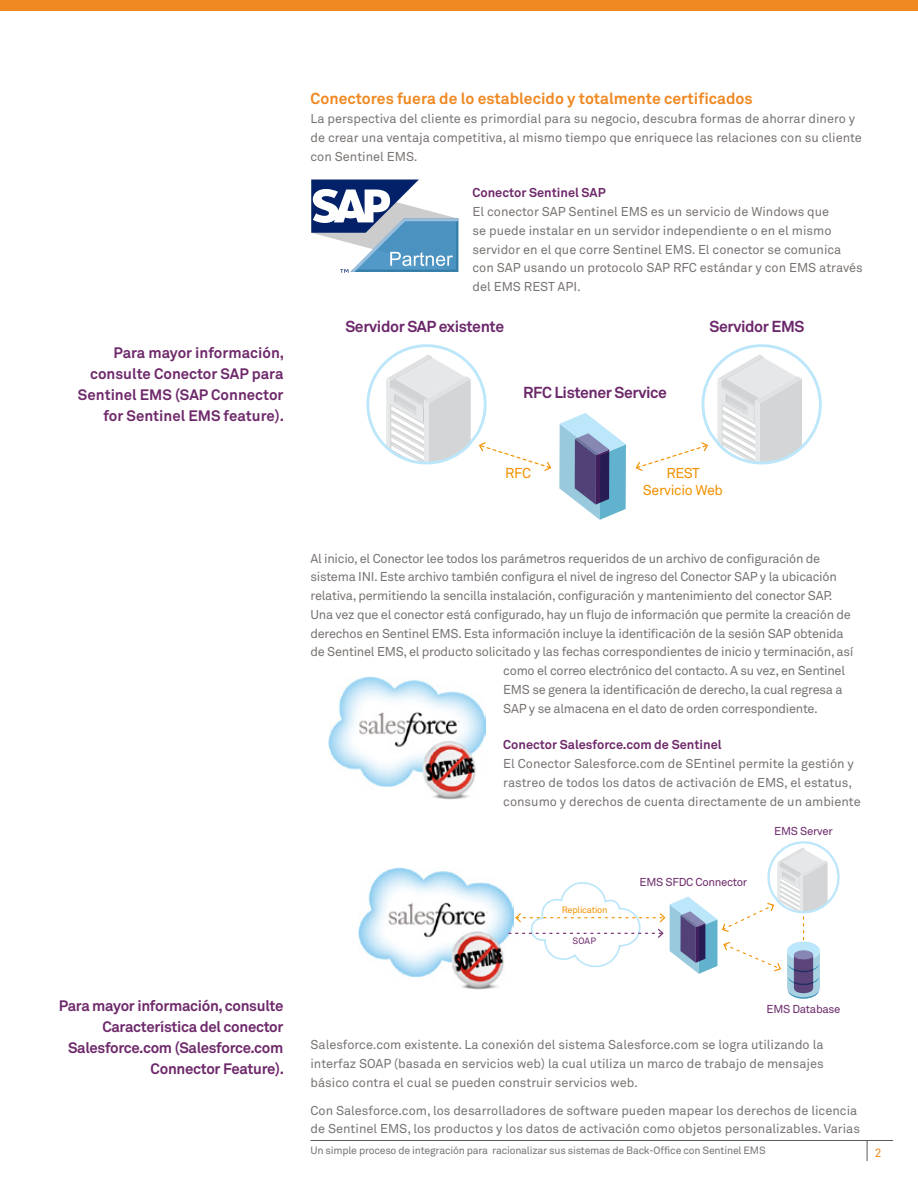
<style>
.page{position:relative;width:918px;height:1188px;background:#fff}
.page>*{position:absolute;margin:0;border:0;box-sizing:border-box;transform-origin:0 0}
.t1{font:700 15.75px "Akkurat";color:#f08821}
.t2{font:700 15.75px "Akkurat";letter-spacing:-.025em;color:#6c286b}
.t3{font:700 15px/21px "Akkurat";letter-spacing:-.02em;color:#6e296b;text-align:right}
.t4{font:700 15px/21px "Akkurat";color:#6e296b;text-align:right}
.t5{font:14.25px/17.1px "Akkurat";letter-spacing:-.025em;color:#f39100;text-align:center}
.t6{font:12.75px/18.8px "Akkurat";letter-spacing:-.01em;color:#777371}
.t7{font:700 12.75px "Akkurat";color:#6e296b}
.t8{font:12px "Akkurat";color:#f08821}
.t9{font:11.4px "Akkurat";letter-spacing:-.025em;color:#6c286b}
.t10{font:10.5px "Akkurat";letter-spacing:-.02em;color:#777371}
.t11{font:9.15px "Akkurat";letter-spacing:-.025em;color:#f39100}
.t12{font:9.15px "Akkurat";color:#6d296b}
</style>
<div class="page">
<svg style="left:867px;top:1141px;width:1px;height:20px"></svg>
<hr style="left:310px;top:1140px;width:583px;height:1px;background:#58595b">
<div style="left:0;top:0;width:918px;height:11px;background:#f08821"></div>
<svg style="left:311px;top:179px;width:147px;height:94px"></svg>
<svg style="left:559px;top:413px;width:67px;height:107px"></svg>
<svg style="left:635px;top:344px;width:187px;height:127px"></svg>
<svg style="left:366px;top:344px;width:186px;height:127px"></svg>
<img style="left:329px;top:677px;width:156px;height:123px">
<img style="left:358px;top:868px;width:151px;height:121px">
<svg style="left:509px;top:841px;width:331px;height:158px"></svg>
<p class="t4" style="left:78px;top:342px;width:208px">Para mayor información, consulte Conector SAP para<br>Sentinel EMS (SAP Connector for Sentinel EMS feature).</p>
<p class="t3" style="left:59px;top:995px;width:227px">Para mayor información, consulte<br>Característica del conector<br>Salesforce.com (Salesforce.com<br>Connector Feature).</p>
<p class="t1" style="left:310px;top:89px;width:444px">Conectores fuera de lo establecido y totalmente certificados</p>
<p class="t6" style="left:310px;top:110px;width:553px">La perspectiva del cliente es primordial para su negocio, descubra formas de ahorrar dinero y de crear una ventaja competitiva, al mismo tiempo que enriquece las relaciones con su cliente con Sentinel EMS.</p>
<p class="t7" style="left:473px;top:185px;width:135px">Conector Sentinel SAP</p>
<p class="t6" style="left:473px;top:203px;width:392px">El conector SAP Sentinel EMS es un servicio de Windows que<br>se puede instalar en un servidor independiente o en el mismo servidor en el que corre Sentinel EMS. El conector se comunica con SAP usando un protocolo SAP RFC estándar y con EMS através del EMS REST API.</p>
<p class="t2" style="left:345px;top:317px;width:160px">Servidor SAP existente</p>
<p class="t2" style="left:523px;top:382px;width:145px">RFC Listener Service</p>
<p class="t2" style="left:710px;top:317px;width:96px">Servidor EMS</p>
<p class="t5" style="left:505px;top:465px;width:27px">RFC</p>
<p class="t5" style="left:643px;top:465px;width:82px">REST<br>Servicio Web</p>
<p class="t6" style="left:310px;top:549px;width:511px">Al inicio, el Conector lee todos los parámetros requeridos de un archivo de configuración de</p>
<p class="t6" style="left:310px;top:568px;width:528px">sistema INI. Este archivo también configura el nivel de ingreso del Conector SAP y la ubicación</p>
<p class="t6" style="left:310px;top:587px;width:524px">relativa, permitiendo la sencilla instalación, configuración y mantenimiento del conector SAP.</p>
<p class="t6" style="left:310px;top:605px;width:542px">Una vez que el conector está configurado, hay un flujo de información que permite la creación de</p>
<p class="t6" style="left:310px;top:624px;width:535px">derechos en Sentinel EMS. Esta información incluye la identificación de la sesión SAP obtenida</p>
<p class="t6" style="left:310px;top:643px;width:545px">de Sentinel EMS, el producto solicitado y las fechas correspondientes de inicio y terminación, así</p>
<p class="t6" style="left:503px;top:662px;width:343px">como el correo electrónico del contacto. A su vez, en Sentinel</p>
<p class="t6" style="left:503px;top:680px;width:341px">EMS se genera la identificación de derecho, la cual regresa a</p>
<p class="t6" style="left:503px;top:699px;width:316px">SAP y se almacena en el dato de orden correspondiente.</p>
<p class="t7" style="left:503px;top:737px;width:220px">Conector Salesforce.com de Sentinel</p>
<p class="t6" style="left:503px;top:755px;width:359px">El Conector Salesforce.com de SEntinel permite la gestión y rastreo de todos los datos de activación de EMS, el estatus, consumo y derechos de cuenta directamente de un ambiente</p>
<p class="t11" style="left:562px;top:905px;width:47px">Replication</p>
<p class="t12" style="left:573px;top:936px;width:25px">SOAP</p>
<p class="t9" style="left:640px;top:875px;width:109px">EMS SFDC Connector</p>
<p class="t9" style="left:774px;top:824px;width:60px">EMS Server</p>
<p class="t9" style="left:767px;top:1002px;width:75px">EMS Database</p>
<p class="t6" style="left:310px;top:1036px;width:515px;text-align:justify">Salesforce.com existente. La conexión del sistema Salesforce.com se logra utilizando la interfaz SOAP (basada en servicios web) la cual utiliza un marco de trabajo de mensajes básico contra el cual se pueden construir servicios web.</p>
<p class="t6" style="left:310px;top:1101px;width:551px">Con Salesforce.com, los desarrolladores de software pueden mapear los derechos de licencia de Sentinel EMS, los productos y los datos de activación como objetos personalizables. Varias</p>
<p class="t10" style="left:310px;top:1145px;width:457px">Un simple proceso de integración para racionalizar sus sistemas de Back-Office con Sentinel EMS</p>
<p class="t8" style="left:875px;top:1146px;width:8px">2</p>
</div>
